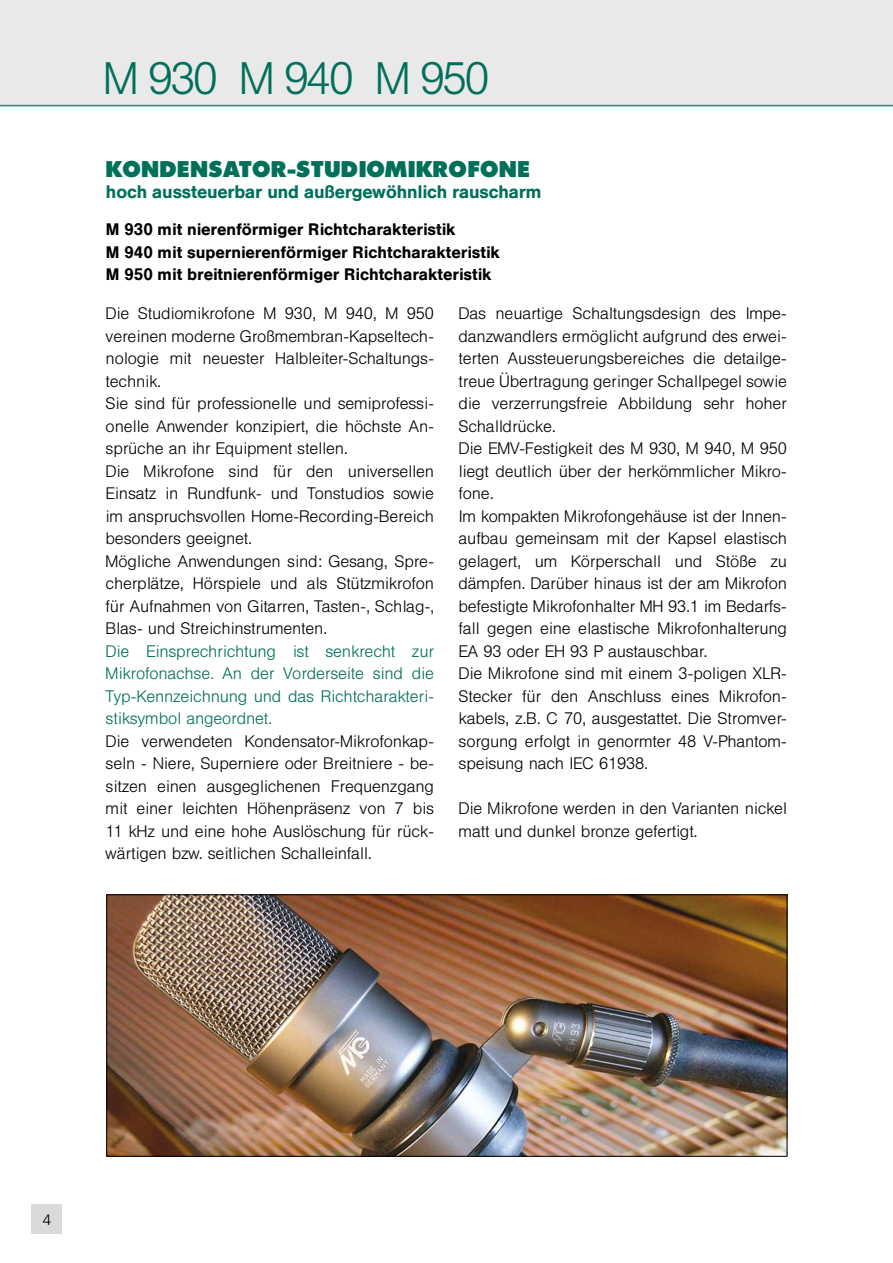
<style>
.page{position:relative;width:893px;height:1263px;background:#fff}
.page>*{position:absolute;margin:0;border:0;box-sizing:border-box;transform-origin:0 0}
.t1{font:45px "Hel Lig";color:#00705a}
.t2{font:22.5px "Fut Xtr Bol";letter-spacing:.03em;color:#00705a}
.t3{font:18px "Hel Med";letter-spacing:.01em;color:#00705a}
.t4{font:16.5px/22.5px "Hel Lig";letter-spacing:.05em;color:#000}
.t5{font:16.5px/22.5px "Hel Lig";letter-spacing:.05em;color:#00705a;text-align:justify}
.t6{font:16.5px/22.5px "Hel Med";letter-spacing:.02em;color:#000}
.t7{font:300 15px "Frutiger";color:#000}
</style>
<div class="page">
<div style="left:32px;top:1204px;width:30px;height:30px;background:#d9dadb"></div>
<img style="left:108px;top:896px;width:677px;height:259px">
<div style="left:106px;top:894px;width:681px;height:263px;border:1px solid #000"></div>
<div style="left:0;top:0;width:893px;height:106px;background:#e9e9ea"></div>
<hr style="left:0;top:105px;width:893px;height:1px;background:#009e7e">
<h1 class="t1" style="left:105px;top:53px;width:385px">M 930 M 940 M 950</h1>
<h2 class="t2" style="left:106px;top:156px;width:425px">KONDENSATOR-STUDIOMIKROFONE</h2>
<p class="t3" style="left:106px;top:181px;width:437px">hoch aussteuerbar und außergewöhnlich rauscharm</p>
<p class="t6" style="left:106px;top:218px;width:395px">M 930 mit nierenförmiger Richtcharakteristik<br>M 940 mit supernierenförmiger Richtcharakteristik<br>M 950 mit breitnierenförmiger Richtcharakteristik</p>
<p class="t4" style="left:106px;top:302px;width:329px">Die Studiomikrofone M 930, M 940, M 950 vereinen moderne Großmembran-Kapseltech&shy;nologie mit neuester Halbleiter-Schaltungs&shy;technik.<br>Sie sind für professionelle und semiprofessi&shy;onelle Anwender konzipiert, die höchste An&shy;sprüche an ihr Equipment stellen.<br>Die Mikrofone sind für den universellen Einsatz in Rundfunk- und Tonstudios sowie im anspruchsvollen Home-Recording-Bereich besonders geeignet.<br>Mögliche Anwendungen sind: Gesang, Spre&shy;cherplätze, Hörspiele und als Stützmikrofon für Aufnahmen von Gitarren, Tasten-, Schlag-, Blas- und Streichinstrumenten.</p>
<p class="t5" style="left:106px;top:640px;width:329px">Die Einsprechrichtung ist senkrecht zur Mikrofonachse. An der Vorderseite sind die Typ-Kennzeichnung und das Richtcharakteri&shy;stiksymbol angeordnet.</p>
<p class="t4" style="left:106px;top:730px;width:329px;text-align:justify">Die verwendeten Kondensator-Mikrofonkap&shy;seln - Niere, Superniere oder Breitniere - be&shy;sitzen einen ausgeglichenen Frequenzgang mit einer leichten Höhenpräsenz von 7 bis 11 kHz und eine hohe Auslöschung für rück&shy;wärtigen bzw. seitlichen Schalleinfall.</p>
<p class="t4" style="left:459px;top:302px;width:329px">Das neuartige Schaltungsdesign des Impe&shy;danzwandlers ermöglicht aufgrund des erwei&shy;terten Aussteuerungsbereiches die detailge&shy;treue Übertragung geringer Schallpegel sowie die verzerrungsfreie Abbildung sehr hoher Schalldrücke.<br>Die EMV-Festigkeit des M 930, M 940, M 950 liegt deutlich über der herkömmlicher Mikro&shy;fone.<br>Im kompakten Mikrofongehäuse ist der Innen&shy;aufbau gemeinsam mit der Kapsel elastisch gelagert, um Körperschall und Stöße zu dämpfen. Darüber hinaus ist der am Mikrofon befestigte Mikrofonhalter MH 93.1 im Bedarfs&shy;fall gegen eine elastische Mikrofonhalterung EA 93 oder EH 93 P austauschbar.<br>Die Mikrofone sind mit einem 3-poligen XLR-Stecker für den Anschluss eines Mikrofon&shy;kabels, z.B. C 70, ausgestattet. Die Stromver&shy;sorgung erfolgt in genormter 48 V-Phantom&shy;speisung nach IEC 61938.</p>
<p class="t4" style="left:459px;top:797px;width:329px">Die Mikrofone werden in den Varianten nickel matt und dunkel bronze gefertigt.</p>
<p class="t7" style="left:43px;top:1211px;width:10px">4</p>
</div>
